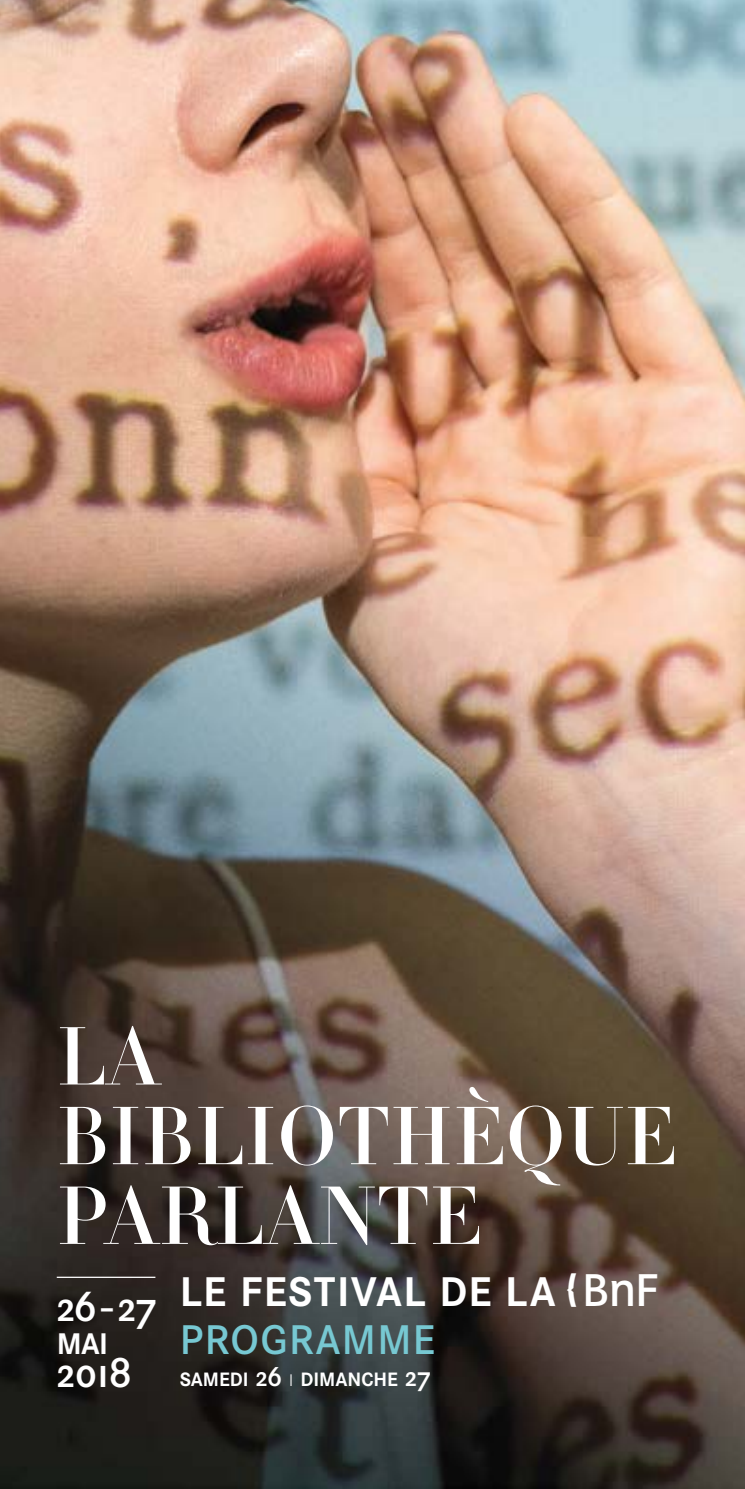
<style>
.page{position:relative;width:745px;height:1489px;background:#fff}
.page>*{position:absolute;margin:0;border:0;box-sizing:border-box;transform-origin:0 0}
.t1{font:500 80.75px/79.8px "Didot HTF 24";letter-spacing:.01em;color:#fff}
.t2{font:600 44.25px "Corporate S";color:#fff}
.t3{font:700 43px "Corporate S";letter-spacing:.03em;color:#fff}
.t4{font:600 43px "Corporate S";letter-spacing:.03em;color:#77c8d2}
.t5{font:700 31px "Corporate S";color:#fff}
.t6{font:700 20px "Corporate S";color:#fff}
.s1{font-family:"Bn Flogo 2";font-weight:400;font-size:44.25px}
.s2{font-weight:600;font-size:44.25px}
.s3{font-weight:600;font-size:28.75px}
.s4{font-weight:300;font-size:17.5px}
</style>
<div class="page">
<img style="left:0;top:0;width:744px;height:1488px">
<hr style="left:57px;top:1276px;width:98px;height:1px;background:#fff">
<p class="t1" style="left:57px;top:1019px;width:620px">LA<br>BIBLIOTHÈQUE<br>PARLANTE</p>
<p class="t3" style="left:179px;top:1266px;width:483px">LE FESTIVAL DE LA <span class="s1">1</span></p>
<p class="t4" style="left:179px;top:1314px;width:257px">PROGRAMME</p>
<p class="t6" style="left:57px;top:1367px;width:375px"><span class="s2">2018</span> SAMEDI <span class="s3">26</span> <span class="s4">I</span> DIMANCHE <span class="s3">27</span></p>
<p class="t2" style="left:57px;top:1280px;width:101px">26-27</p>
<p class="t5" style="left:57px;top:1325px;width:53px">MAI</p>
</div>
